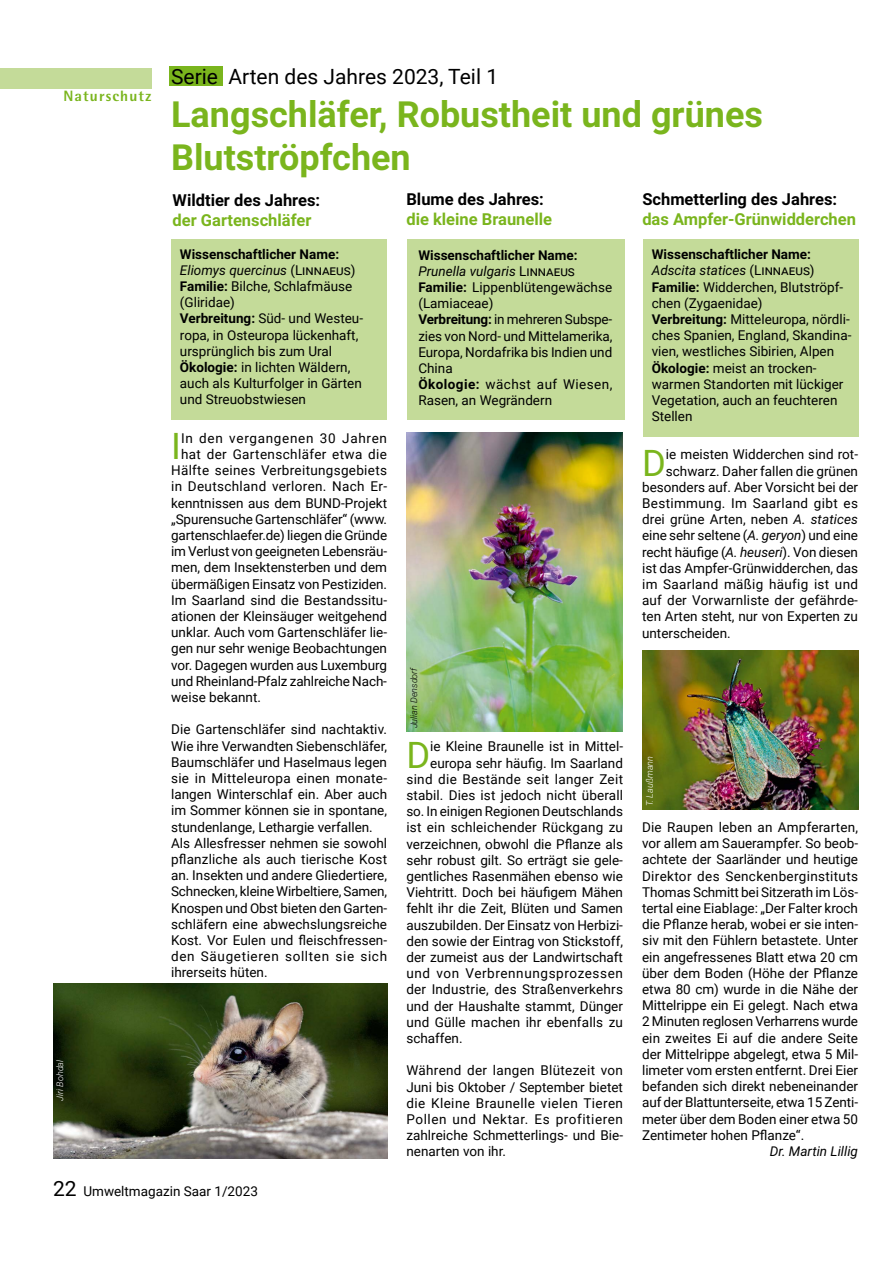
<style>
.page{position:relative;width:893px;height:1263px;background:#fff}
.page>*{position:absolute;margin:0;border:0;box-sizing:border-box;transform-origin:0 0}
.t1{font:36.3px "Roboto";color:#7ab51d}
.t2{font:700 36px/43.2px "Roboto";color:#7ab51d}
.t3{font:21px "Roboto";color:#000}
.t4{font:700 16.5px "Roboto";color:#7ab51d}
.t5{font:700 16.5px "Roboto";color:#000}
.t6{font:800 15px "Agfa Rotis Semisans";letter-spacing:.075em;color:#7ab51d}
.t7{font:13.5px/16.2px "Roboto";color:#000}
.t8{font:13.5px "Roboto";letter-spacing:.025em;color:#000}
.t9{font:13.5px "Roboto";letter-spacing:.02em;color:#000}
.t10{font:13.5px "Roboto";letter-spacing:.03em;color:#000}
.t11{font:13.5px "Roboto";letter-spacing:.045em;color:#000}
.t12{font:13.5px "Roboto";letter-spacing:.05em;color:#000}
.t13{font:italic 13.5px "Roboto";color:#000}
.t14{font:italic 300 9px "Roboto";color:#fff}
.t15{font:italic 300 9px "Roboto";color:#000}
.s1{font-weight:700}
.s2{font-style:italic}
.s3{font-size:21px}
</style>
<div class="page">
<div style="left:643px;top:239px;width:216px;height:197px;background:#c4db99"></div>
<div style="left:407px;top:239px;width:217px;height:181px;background:#c4db99"></div>
<div style="left:171px;top:239px;width:216px;height:181px;background:#c4db99"></div>
<img style="left:54px;top:983px;width:333px;height:176px">
<div style="left:169px;top:66px;width:53px;height:19px;background:#7ab51d"></div>
<div style="left:0;top:68px;width:151px;height:20px;background:#c4db99"></div>
<img style="left:406px;top:433px;width:216px;height:298px">
<img style="left:642px;top:650px;width:217px;height:159px">
<p class="t6" style="left:63px;top:87px;width:89px">Naturschutz</p>
<p class="t14" style="left:54px;top:1100px;width:42px;rotate:-90deg">Jiri Bohdal</p>
<h3 class="t3" style="left:171px;top:62px;width:328px">Serie Arten des Jahres 2023, Teil 1</h3>
<h2 class="t2" style="left:171px;top:91px;width:593px">Langschläfer, Robustheit und grünes<br>Blutströpfchen</h2>
<p class="t5" style="left:406px;top:187px;width:139px">Blume des Jahres:</p>
<p class="t4" style="left:406px;top:207px;width:147px">die kleine Braunelle</p>
<p class="t5" style="left:642px;top:187px;width:196px">Schmetterling des Jahres:</p>
<p class="t4" style="left:642px;top:207px;width:215px">das Ampfer-Grünwidderchen</p>
<p class="t5" style="left:173px;top:188px;width:149px">Wildtier des Jahres:</p>
<p class="t4" style="left:173px;top:208px;width:140px">der Gartenschläfer</p>
<p class="t7" style="left:180px;top:245px;width:185px"><span class="s1">Wissenschaftlicher Name:<br></span><span class="s2">Eliomys quercinus</span> (Linnaeus)<br><span class="s1">Familie:</span> Bilche, Schlafmäuse (Gliridae)<br><span class="s1">Verbreitung:</span> Süd- und Westeu&shy;ropa, in Osteuropa lückenhaft, ursprünglich bis zum Ural<br><span class="s1">Ökologie:</span> in lichten Wäldern, auch als Kulturfolger in Gärten und Streuobstwiesen</p>
<p class="t7" style="left:652px;top:246px;width:201px"><span class="s1">Wissenschaftlicher Name:<br></span><span class="s2">Adscita statices</span> (Linnaeus)<br><span class="s1">Familie:</span> Widderchen, Blutströpf&shy;chen (Zygaenidae)<br><span class="s1">Verbreitung:</span> Mitteleuropa, nördli&shy;ches Spanien, England, Skandina&shy;vien, westliches Sibirien, Alpen<br><span class="s1">Ökologie:</span> meist an trocken&shy;warmen Standorten mit lückiger<br>Vegetation, auch an feuchteren<br>Stellen</p>
<h1 class="t1" style="left:642px;top:437px;width:25px">D</h1>
<p class="t7" style="left:666px;top:446px;width:194px">ie meisten Widderchen sind rot-</p>
<p class="t7" style="left:418px;top:246px;width:195px"><span class="s1">Wissenschaftlicher Name:<br></span><span class="s2">Prunella vulgaris</span> Linnaeus<br><span class="s1">Familie:</span> Lippenblütengewächse (Lamiaceae)<br><span class="s1">Verbreitung:</span> in mehreren Subspe&shy;zies von Nord- und Mittelamerika,<br>Europa, Nordafrika bis Indien und<br>China<br><span class="s1">Ökologie:</span> wächst auf Wiesen,<br>Rasen, an Wegrändern</p>
<h1 class="t1" style="left:171px;top:421px;width:11px">I</h1>
<p class="t12" style="left:181px;top:429px;width:208px">In den vergangenen 30 Jahren</p>
<p class="t10" style="left:181px;top:445px;width:208px">hat der Gartenschläfer etwa die</p>
<p class="t8" style="left:171px;top:461px;width:217px">Hälfte seines Verbreitungsgebiets</p>
<p class="t8" style="left:171px;top:477px;width:217px">in Deutschland verloren. Nach Er-</p>
<p class="t7" style="left:171px;top:494px;width:217px">kenntnissen aus dem BUND-Projekt</p>
<p class="t7" style="left:171px;top:510px;width:217px">„Spurensuche Gartenschläfer“ (www.</p>
<p class="t7" style="left:171px;top:527px;width:218px">gartenschlaefer.de) liegen die Gründe</p>
<p class="t7" style="left:171px;top:543px;width:217px">im Verlust von geeigneten Lebensräu-</p>
<p class="t7" style="left:171px;top:559px;width:217px">men, dem Insektensterben und dem</p>
<p class="t7" style="left:171px;top:575px;width:218px">übermäßigen Einsatz von Pestiziden.</p>
<p class="t7" style="left:171px;top:591px;width:217px">Im Saarland sind die Bestandssitu-</p>
<p class="t7" style="left:171px;top:608px;width:217px">ationen der Kleinsäuger weitgehend</p>
<p class="t7" style="left:171px;top:624px;width:217px">unklar. Auch vom Gartenschläfer lie-</p>
<p class="t7" style="left:171px;top:640px;width:217px">gen nur sehr wenige Beobachtungen</p>
<p class="t7" style="left:171px;top:656px;width:217px">vor. Dagegen wurden aus Luxemburg</p>
<p class="t7" style="left:171px;top:672px;width:217px">und Rheinland-Pfalz zahlreiche Nach-</p>
<p class="t7" style="left:171px;top:689px;width:91px">weise bekannt.</p>
<p class="t7" style="left:171px;top:721px;width:218px">Die Gartenschläfer sind nachtaktiv.<br>Wie ihre Verwandten Siebenschläfer, Baumschläfer und Haselmaus legen sie in Mitteleuropa einen monate&shy;langen Winterschlaf ein. Aber auch im Sommer können sie in spontane, stundenlange, Lethargie verfallen.<br>Als Allesfresser nehmen sie sowohl pflanzliche als auch tierische Kost an. Insekten und andere Gliedertiere, Schnecken, kleine Wirbeltiere, Samen, Knospen und Obst bieten den Garten&shy;schläfern eine abwechslungsreiche Kost. Vor Eulen und fleischfressen&shy;den Säugetieren sollten sie sich ihrerseits hüten.</p>
<p class="t7" style="left:666px;top:462px;width:194px">schwarz. Daher fallen die grünen</p>
<p class="t7" style="left:642px;top:478px;width:217px">besonders auf. Aber Vorsicht bei der</p>
<p class="t8" style="left:642px;top:494px;width:217px">Bestimmung. Im Saarland gibt es</p>
<p class="t7" style="left:642px;top:511px;width:217px">drei grüne Arten, neben <span class="s2">A. statices</span></p>
<p class="t7" style="left:642px;top:527px;width:217px">eine sehr seltene (<span class="s2">A. geryon</span>) und eine</p>
<p class="t7" style="left:642px;top:543px;width:217px">recht häufige (<span class="s2">A. heuseri</span>). Von diesen</p>
<p class="t7" style="left:642px;top:559px;width:217px">ist das Ampfer-Grünwidderchen, das</p>
<p class="t8" style="left:642px;top:575px;width:217px">im Saarland mäßig häufig ist und</p>
<p class="t7" style="left:642px;top:592px;width:217px">auf der Vorwarnliste der gefährde-</p>
<p class="t7" style="left:642px;top:608px;width:217px">ten Arten steht, nur von Experten zu</p>
<p class="t7" style="left:642px;top:624px;width:90px">unterscheiden.</p>
<p class="t15" style="left:408px;top:728px;width:63px;rotate:-90deg">Julian Densdorf</p>
<h1 class="t1" style="left:406px;top:729px;width:25px">D</h1>
<p class="t7" style="left:430px;top:738px;width:194px">ie Kleine Braunelle ist in Mittel-</p>
<p class="t14" style="left:643px;top:806px;width:52px;rotate:-90deg">T. Laußmann</p>
<p class="t7" style="left:430px;top:754px;width:194px">europa sehr häufig. Im Saarland</p>
<p class="t9" style="left:406px;top:769px;width:218px">sind die Bestände seit langer Zeit</p>
<p class="t7" style="left:406px;top:786px;width:218px">stabil. Dies ist jedoch nicht überall</p>
<p class="t7" style="left:406px;top:803px;width:218px">so. In einigen Regionen Deutschlands</p>
<p class="t7" style="left:406px;top:819px;width:218px">ist ein schleichender Rückgang zu</p>
<p class="t7" style="left:406px;top:835px;width:218px">verzeichnen, obwohl die Pflanze als</p>
<p class="t7" style="left:406px;top:851px;width:218px">sehr robust gilt. So erträgt sie gele-</p>
<p class="t7" style="left:406px;top:867px;width:218px">gentliches Rasenmähen ebenso wie</p>
<p class="t7" style="left:406px;top:884px;width:218px">Viehtritt. Doch bei häufigem Mähen</p>
<p class="t7" style="left:406px;top:900px;width:218px">fehlt ihr die Zeit, Blüten und Samen</p>
<p class="t7" style="left:406px;top:916px;width:218px">auszubilden. Der Einsatz von Herbizi-</p>
<p class="t7" style="left:406px;top:932px;width:218px">den sowie der Eintrag von Stickstoff,</p>
<p class="t7" style="left:406px;top:948px;width:218px">der zumeist aus der Landwirtschaft</p>
<p class="t11" style="left:406px;top:964px;width:218px">und von Verbrennungsprozessen</p>
<p class="t7" style="left:406px;top:981px;width:218px">der Industrie, des Straßenverkehrs</p>
<p class="t7" style="left:406px;top:997px;width:218px">und der Haushalte stammt, Dünger</p>
<p class="t7" style="left:406px;top:1013px;width:218px">und Gülle machen ihr ebenfalls zu</p>
<p class="t7" style="left:406px;top:1029px;width:58px">schaffen.</p>
<p class="t7" style="left:406px;top:1062px;width:218px;text-align:justify">Während der langen Blütezeit von Juni bis Oktober / September bietet die Kleine Braunelle vielen Tieren Pollen und Nektar. Es profitieren zahlreiche Schmetterlings- und Bie&shy;nenarten von ihr.</p>
<p class="t7" style="left:642px;top:819px;width:218px;text-align:justify">Die Raupen leben an Ampferarten, vor allem am Sauerampfer. So beob&shy;achtete der Saarländer und heutige Direktor des Senckenberginstituts Thomas Schmitt bei Sitzerath im Lös&shy;tertal eine Eiablage: „Der Falter kroch die Pflanze herab, wobei er sie inten&shy;siv mit den Fühlern betastete. Unter ein angefressenes Blatt etwa 20 cm über dem Boden (Höhe der Pflanze etwa 80 cm) wurde in die Nähe der Mittelrippe ein Ei gelegt. Nach etwa 2 Minuten reglosen Verharrens wurde ein zweites Ei auf die andere Seite der Mittelrippe abgelegt, etwa 5 Mil&shy;limeter vom ersten entfernt. Drei Eier befanden sich direkt nebeneinander auf der Blattunterseite, etwa 15 Zenti&shy;meter über dem Boden einer etwa 50<br>Zentimeter hohen Pflanze“.</p>
<p class="t13" style="left:770px;top:1142px;width:90px">Dr. Martin Lillig</p>
<p class="t7" style="left:53px;top:1182px;width:206px"><span class="s3">22</span> Umweltmagazin Saar 1/2023</p>
</div>
